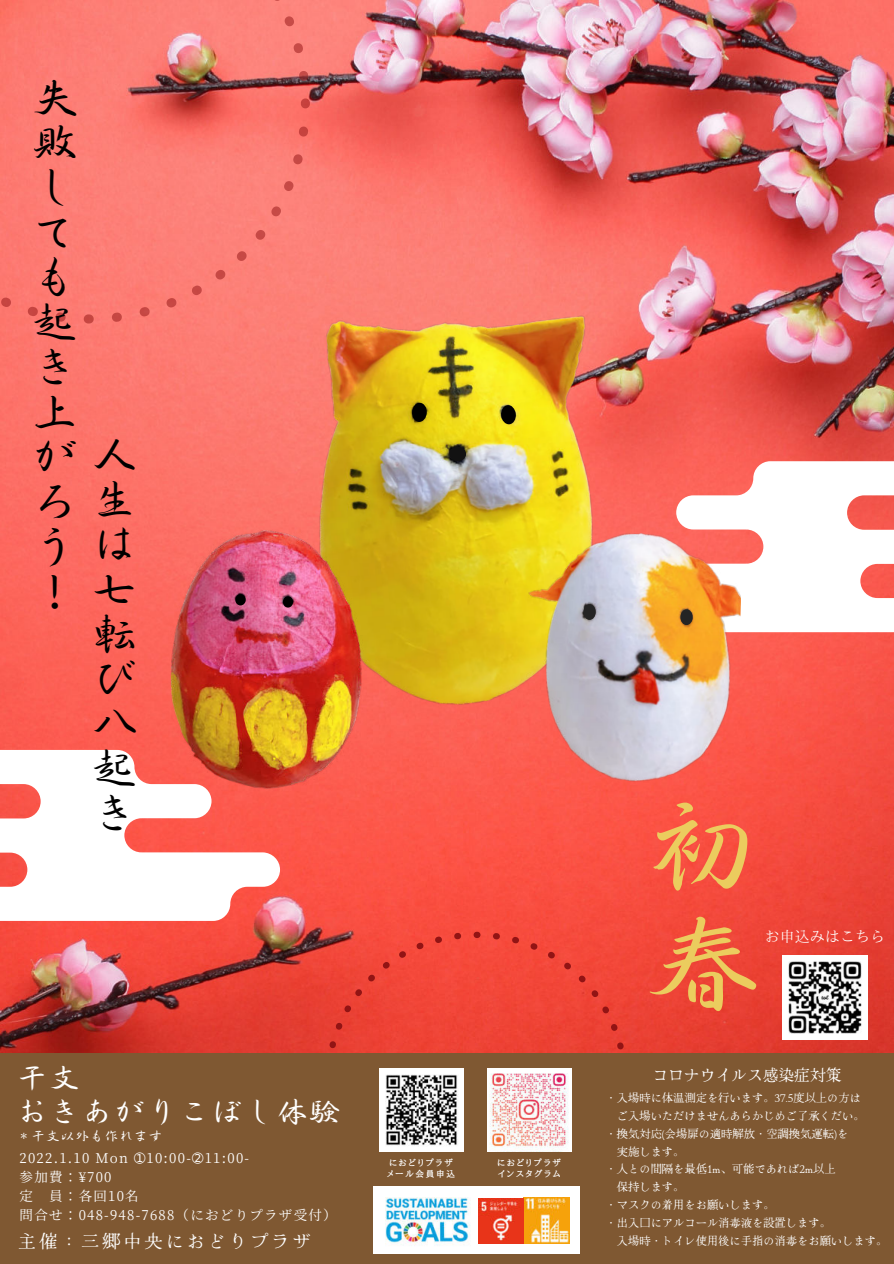
<style>
.page{position:relative;width:894px;height:1264px;background:#fff}
.page>*{position:absolute;margin:0;border:0;box-sizing:border-box;transform-origin:0 0}
.t1{font:110.4px/116.7px "S Motoya Gyosyo Std W3";color:#ebcc5e}
.t2{font:44.85px/44.8px "S Motoya Gyosyo Std W3";color:#000}
.t3{font:30px/33.8px "S Motoya Gyosyo Std W3";letter-spacing:.08em;color:#fff}
.t4{font:18px "Hina Mincho";letter-spacing:.17em;color:#fff}
.t5{font:15.75px "Hina Mincho";color:#fff}
.t6{font:15px "IP Aex Mincho";color:#fff}
.t7{font:13.5px/19.2px "Source Han Serif JP";letter-spacing:.09em;color:#fff}
.t8{font:13.5px "S Motoya Gyosyo Std W3";letter-spacing:.08em;color:#fff}
.t9{font:11.25px "Hina Mincho";color:#fff}
.t10{font:700 8.55px/11.4px "Aozora Mincho";letter-spacing:.21em;color:#fff}
.s1{font-family:"DejaVu Sans"}
</style>
<div class="page">
<img style="left:0;top:0;width:893px;height:1053px">
<svg style="left:324px;top:931px;width:304px;height:122px;background:#ee4437"></svg>
<div style="left:0;top:1053px;width:893px;height:210px;background:#7f5832"></div>
<img style="left:298px;top:298px;width:320px;height:426px">
<svg style="left:500px;top:405px;width:16px;height:19px"></svg>
<div style="left:411px;top:402px;width:16px;height:20px;background:#000;border-radius:50%"></div>
<div style="left:449px;top:446px;width:17px;height:15px;background:#121212;border-radius:50%"></div>
<svg style="left:0;top:0;width:310px;height:323px;background:#f77a72"></svg>
<svg style="left:607px;top:461px;width:286px;height:171px"></svg>
<svg style="left:0;top:750px;width:280px;height:170px"></svg>
<img style="left:487px;top:1068px;width:84px;height:83px">
<img style="left:379px;top:1068px;width:84px;height:83px">
<div style="left:373px;top:1186px;width:206px;height:67px;background:#fff"></div>
<img style="left:385px;top:1197px;width:86px;height:49px">
<img style="left:478px;top:1197px;width:91px;height:46px">
<img style="left:167px;top:529px;width:200px;height:263px">
<img style="left:522px;top:510px;width:221px;height:284px">
<div style="left:583px;top:604px;width:12px;height:16px;background:#242424;border-radius:50%"></div>
<div style="left:680px;top:609px;width:12px;height:16px;background:#242424;border-radius:50%"></div>
<div style="left:283px;top:596px;width:10px;height:11px;background:#000;border-radius:50%"></div>
<div style="left:235px;top:594px;width:10px;height:11px;background:#000;border-radius:50%"></div>
<img style="left:782px;top:955px;width:85px;height:84px">
<h2 class="t2" style="left:32px;top:73px;width:106px">失<br>敗<br>し<br>て<br>も<br>起<br>き<br>上<br>が ⼈ろ<br>う<br>！</h2>
<h2 class="t2" style="left:92px;top:473px;width:46px;text-align:justify">⽣は七転び⼋起き</h2>
<h3 class="t3" style="left:17px;top:1058px;width:324px">⼲⽀<br>おきあがりこぼし体験</h3>
<p class="t8" style="left:17px;top:1126px;width:147px">＊⼲⽀以外も作れます</p>
<p class="t7" style="left:20px;top:1148px;width:318px">2022.1.10 Mon <span class="s1">➀</span>10:00-<span class="s1">➁</span>11:00-<br>参加費：¥700<br>定 員：各回10名<br>問合せ：048-948-7688（におどりプラザ受付）</p>
<h3 class="t4" style="left:18px;top:1229px;width:294px">主催：三郷中央におどりプラザ</h3>
<p class="t10" style="left:387px;top:1157px;width:69px">におどりプラザメール会員申込</p>
<p class="t10" style="left:497px;top:1157px;width:65px">におどりプラザインスタグラム</p>
<h1 class="t1" style="left:647px;top:782px;width:112px">初春</h1>
<h3 class="t6" style="left:764px;top:928px;width:122px">お申込みはこちら</h3>
<h3 class="t5" style="left:652px;top:1065px;width:190px">コロナウイルス感染症対策</h3>
<p class="t9" style="left:605px;top:1090px;width:257px">・入場時に体温測定を行います。37.5度以上の方は</p>
<p class="t9" style="left:616px;top:1108px;width:249px">ご入場いただけませんあらかじめご了承くだい。</p>
<p class="t9" style="left:605px;top:1126px;width:244px">・換気対応(会場扉の適時解放・空調換気運転)を</p>
<p class="t9" style="left:616px;top:1143px;width:69px">実施します。</p>
<p class="t9" style="left:605px;top:1161px;width:231px">・人との間隔を最低1m、可能であれば2m以上</p>
<p class="t9" style="left:616px;top:1179px;width:69px">保持します。</p>
<p class="t9" style="left:605px;top:1197px;width:170px">・マスクの着用をお願いします。</p>
<p class="t9" style="left:605px;top:1215px;width:227px">・出入口にアルコール消毒液を設置します。</p>
<p class="t9" style="left:616px;top:1233px;width:272px">入場時・トイレ使用後に手指の消毒をお願いします。</p>
</div>
